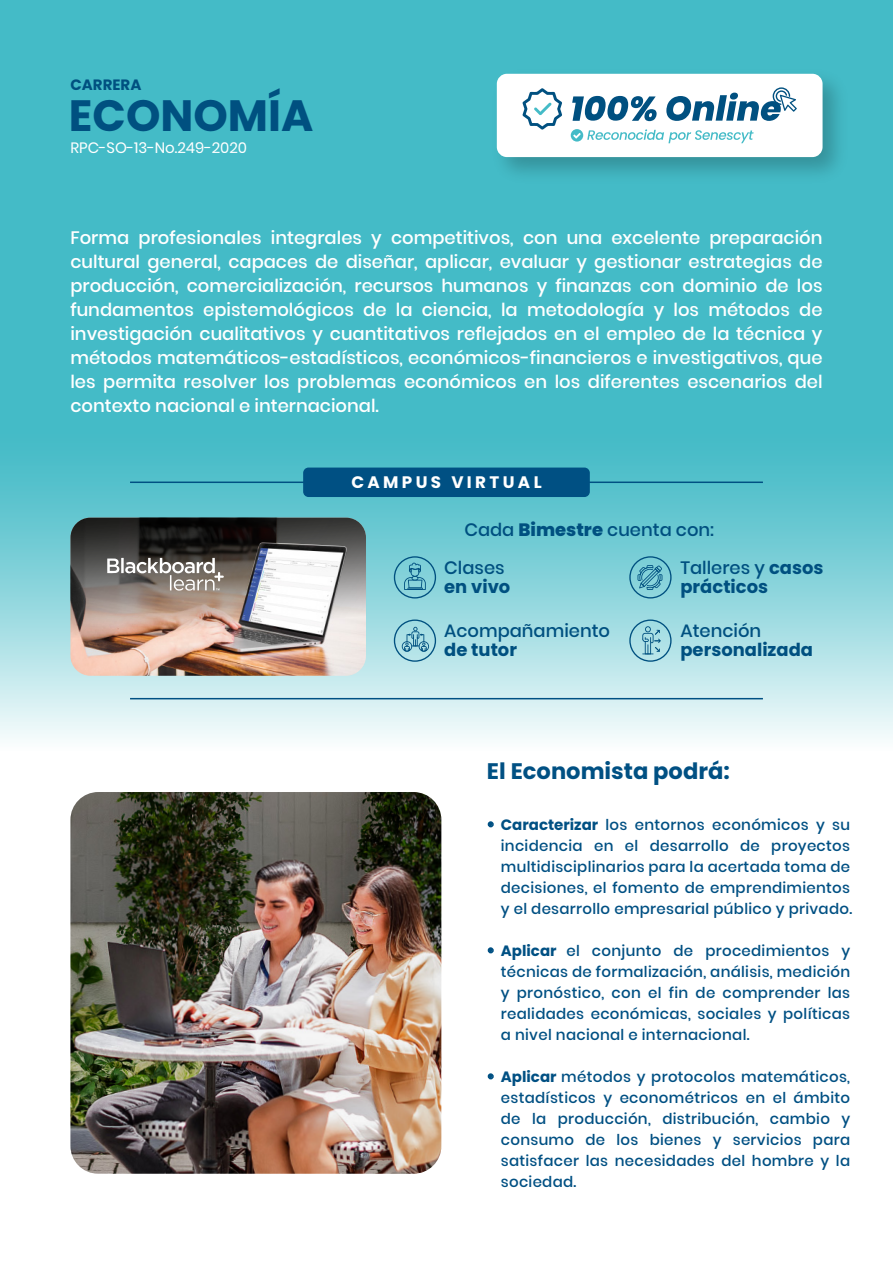
<style>
.page{position:relative;width:893px;height:1266px;background:#fff}
.page>*{position:absolute;margin:0;border:0;box-sizing:border-box;transform-origin:0 0}
.t1{font:700 43.8px "Poppins";color:#005080}
.t2{font:700 22.5px "Poppins";color:#005083}
.t3{font:500 18px/24px "Poppins";color:#fff;text-align:justify}
.t4{font:500 18px "Poppins";color:#005080}
.t5{font:700 18px/19.5px "Poppins";color:#005080}
.t6{font:700 16.65px "Poppins";letter-spacing:.2em;color:#fff}
.t7{font:500 15px/21px "Poppins";letter-spacing:.02em;color:#005083;text-align:justify}
.t8{font:15px "Poppins";color:#fff}
.t9{font:700 15px "Poppins";color:#005080}
.s1{font-weight:800}
.s2{font-weight:500}
.s3{font-weight:700}
</style>
<div class="page">
<svg style="left:0;top:412px;width:893px;height:327px;background:#8ad4db"></svg>
<div style="left:0;top:0;width:893px;height:412px;background:#44bbc7"></div>
<svg style="left:488px;top:821px;width:6px;height:6px"></svg>
<svg style="left:488px;top:947px;width:6px;height:6px"></svg>
<svg style="left:488px;top:1073px;width:6px;height:6px"></svg>
<img style="left:496px;top:73px;width:343px;height:101px">
<div style="left:497px;top:74px;width:325px;height:83px;background:#fff;border-radius:10px"></div>
<svg style="left:522px;top:88px;width:40px;height:42px"></svg>
<svg style="left:572px;top:96px;width:85px;height:25px"></svg>
<svg style="left:666px;top:87px;width:131px;height:34px"></svg>
<svg style="left:571px;top:129px;width:183px;height:14px"></svg>
<img style="left:70px;top:792px;width:371px;height:382px">
<hr style="left:130px;top:698px;width:633px;height:1px;background:#005083">
<hr style="left:130px;top:481px;width:633px;height:2px;background:#005083">
<div style="left:303px;top:467px;width:287px;height:30px;background:#005083;border-radius:5px"></div>
<div style="left:394px;top:556px;width:42px;height:42px;border:1px solid #005080;border-radius:20px"></div>
<svg style="left:404px;top:563px;width:22px;height:27px"></svg>
<div style="left:629px;top:556px;width:43px;height:42px;border:1px solid #005080;border-radius:20px"></div>
<svg style="left:637px;top:565px;width:25px;height:25px"></svg>
<div style="left:394px;top:619px;width:42px;height:43px;border:1px solid #005080;border-radius:20px"></div>
<svg style="left:402px;top:627px;width:27px;height:25px"></svg>
<div style="left:629px;top:619px;width:43px;height:43px;border:1px solid #005080;border-radius:20px"></div>
<svg style="left:642px;top:626px;width:19px;height:28px"></svg>
<img style="left:70px;top:641px;width:296px;height:35px">
<svg style="left:70px;top:517px;width:296px;height:124px;background:#6d625c"></svg>
<img style="left:226px;top:542px;width:121px;height:106px">
<svg style="left:107px;top:558px;width:117px;height:33px;background:#8f8984"></svg>
<p class="t9" style="left:70px;top:77px;width:72px">CARRERA</p>
<h1 class="t1" style="left:69px;top:90px;width:246px">ECONOMÍA</h1>
<p class="t8" style="left:70px;top:140px;width:178px">RPC-SO-13-No.249-2020</p>
<p class="t3" style="left:70px;top:225px;width:754px">Forma profesionales integrales y competitivos, con una excelente preparación cultural general, capaces de diseñar, aplicar, evaluar y gestionar estrategias de producción, comercialización, recursos humanos y finanzas con dominio de los fundamentos epistemológicos de la ciencia, la metodología y los métodos de investigación cualitativos y cuantitativos reflejados en el empleo de la técnica y métodos matemáticos-estadísticos, económicos-financieros e investigativos, que les permita resolver los problemas económicos en los diferentes escenarios del contexto nacional e internacional.</p>
<p class="t6" style="left:351px;top:473px;width:192px">CAMPUS VIRTUAL</p>
<p class="t4" style="left:464px;top:519px;width:251px">Cada <span class="s1">Bimestre</span> cuenta con:</p>
<p class="t4" style="left:444px;top:557px;width:62px">Clases</p>
<p class="t5" style="left:444px;top:577px;width:68px">en vivo</p>
<p class="t4" style="left:444px;top:620px;width:167px">Acompañamiento</p>
<p class="t5" style="left:444px;top:640px;width:74px">de tutor</p>
<p class="t5" style="left:680px;top:557px;width:145px"><span class="s2">Talleres y</span> casos prácticos</p>
<p class="t4" style="left:680px;top:620px;width:82px">Atención</p>
<p class="t5" style="left:680px;top:640px;width:134px">personalizada</p>
<h2 class="t2" style="left:487px;top:758px;width:244px">El Economista podrá:</h2>
<p class="t7" style="left:501px;top:814px;width:353px;text-align:left;text-indent:-14px"><span class="s3">• Caracterizar</span> los entornos económicos y su incidencia en el desarrollo de proyectos multidisciplinarios para la acertada toma de decisiones, el fomento de emprendimientos y el desarrollo empresarial público y privado.</p>
<p class="t7" style="left:501px;top:940px;width:351px;text-indent:-14px"><span class="s3">• Aplicar</span> el conjunto de procedimientos y técnicas de formalización, análisis, medición y pronóstico, con el fin de comprender las realidades económicas, sociales y políticas a nivel nacional e internacional.</p>
<p class="t7" style="left:501px;top:1066px;width:351px;text-indent:-14px"><span class="s3">• Aplicar</span> métodos y protocolos matemáticos, estadísticos y econométricos en el ámbito de la producción, distribución, cambio y consumo de los bienes y servicios para satisfacer las necesidades del hombre y la sociedad.</p>
</div>
